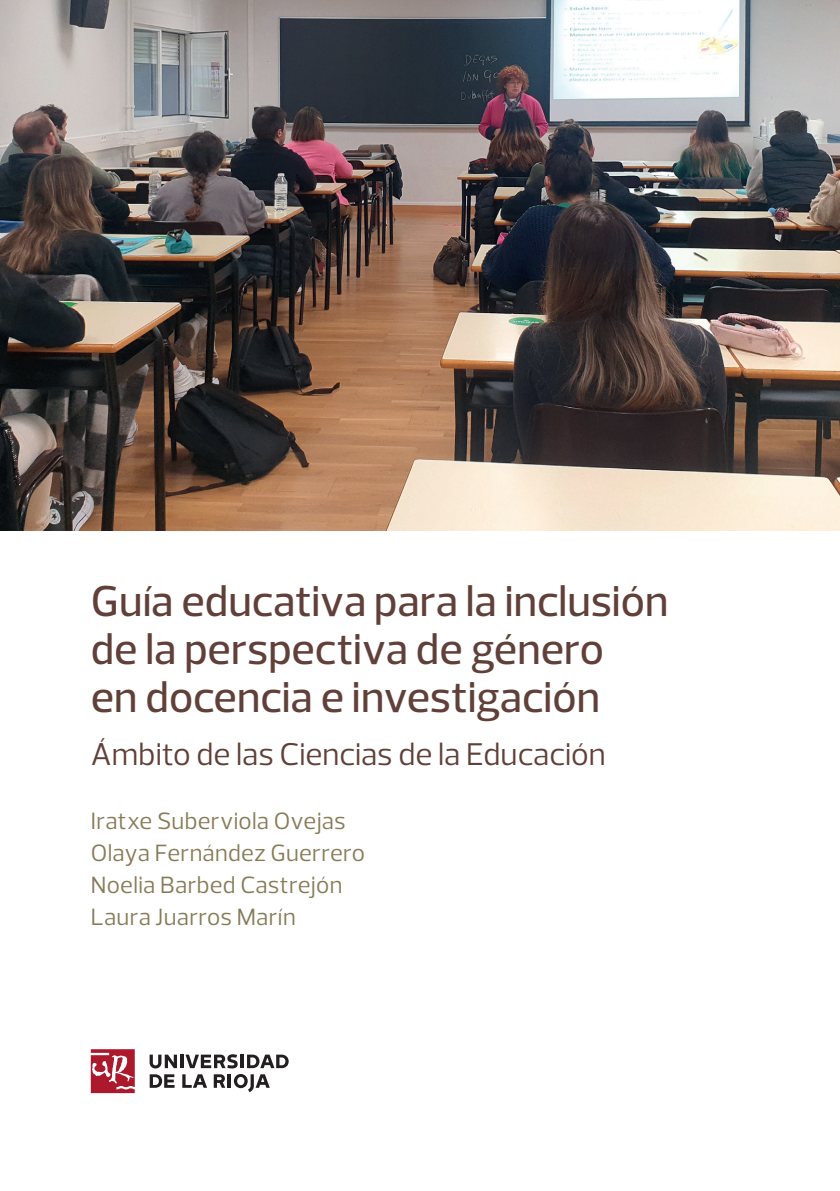
<style>
.page{position:relative;width:840px;height:1191px;background:#fff}
.page>*{position:absolute;margin:0;border:0;box-sizing:border-box;transform-origin:0 0}
.t1{font:500 44px/48px "Prelo";color:#604038}
.t2{font:32px "Prelo";color:#604038}
.t3{font:24px/32px "Prelo";letter-spacing:.01em;color:#887b57}
</style>
<div class="page">
<img style="left:0;top:0;width:839px;height:530px">
<svg style="left:91px;top:1049px;width:44px;height:44px"></svg>
<svg style="left:149px;top:1054px;width:28px;height:14px"></svg>
<hr style="left:180px;top:1054px;width:3px;height:14px;background:#231f20">
<svg style="left:185px;top:1054px;width:52px;height:14px"></svg>
<hr style="left:240px;top:1054px;width:3px;height:14px;background:#231f20">
<svg style="left:247px;top:1054px;width:41px;height:14px"></svg>
<svg style="left:150px;top:1074px;width:24px;height:13px"></svg>
<svg style="left:182px;top:1074px;width:25px;height:13px"></svg>
<svg style="left:214px;top:1074px;width:55px;height:18px"></svg>
<h1 class="t1" style="left:91px;top:577px;width:578px">Guía educativa para la inclusión de la perspectiva de género<br>en docencia e investigación</h1>
<h2 class="t2" style="left:91px;top:734px;width:516px">Ámbito de las Ciencias de la Educación</h2>
<p class="t3" style="left:91px;top:805px;width:275px">Iratxe Suberviola Ovejas<br>Olaya Fernández Guerrero<br>Noelia Barbed Castrejón<br>Laura Juarros Marín</p>
</div>
